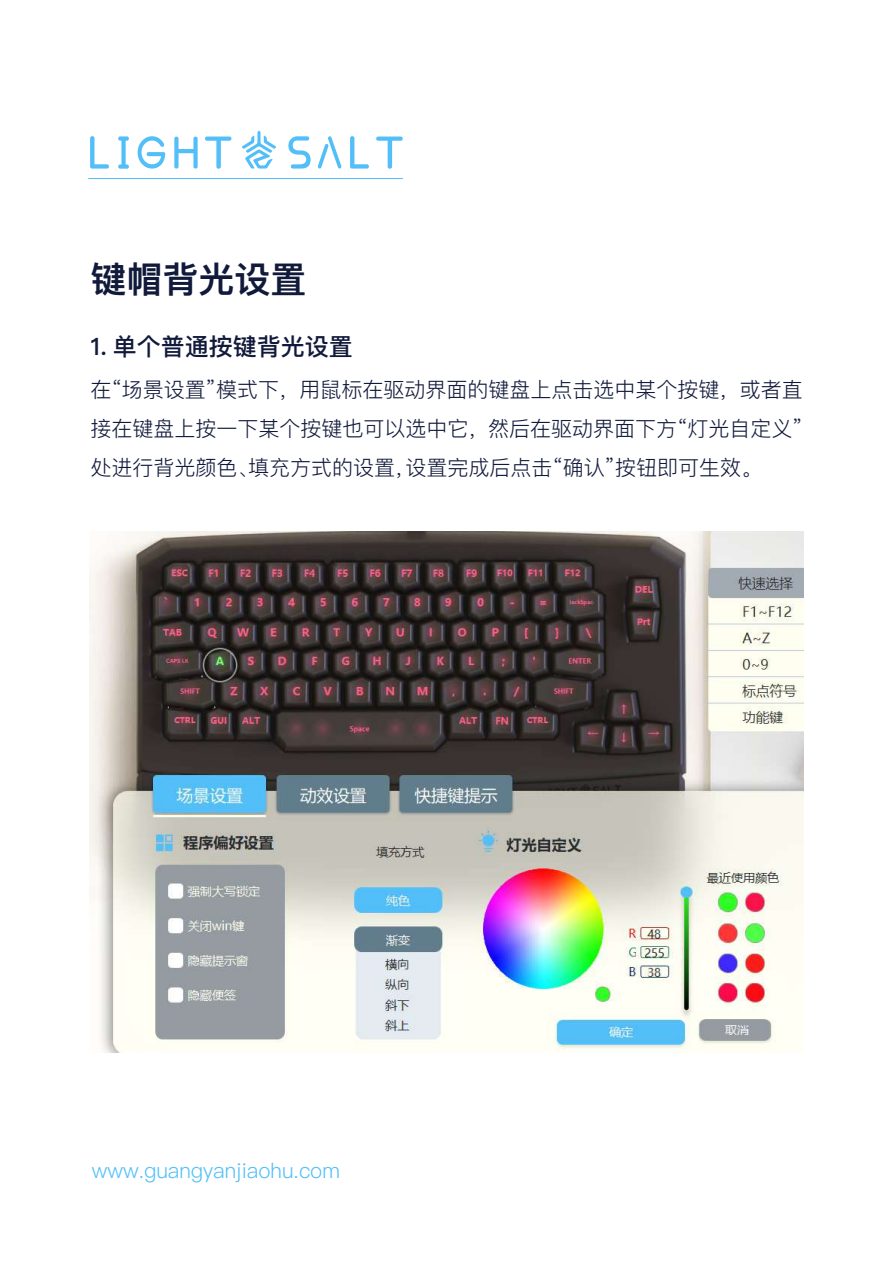
<style>
.page{position:relative;width:893px;height:1263px;background:#fff}
.page>*{position:absolute;margin:0;border:0;box-sizing:border-box;transform-origin:0 0}
.t1{font:600 36px "Ping Fang SC";color:#111a3b}
.t2{font:500 24px "Ping Fang SC";color:#111a3b}
.t3{font:300 21px/39px "Ping Fang SC";color:#111a3b;text-align:justify}
.t4{font:300 21px "Ping Fang SC";color:#52bff8}
</style>
<div class="page">
<hr style="left:88px;top:178px;width:315px;height:1px;background:#52bff8">
<svg style="left:90px;top:136px;width:19px;height:33px"></svg>
<svg style="left:118px;top:136px;width:11px;height:33px"></svg>
<svg style="left:138px;top:136px;width:27px;height:33px"></svg>
<svg style="left:174px;top:137px;width:24px;height:32px"></svg>
<svg style="left:205px;top:137px;width:26px;height:32px"></svg>
<svg style="left:288px;top:136px;width:23px;height:33px"></svg>
<svg style="left:318px;top:136px;width:23px;height:33px"></svg>
<svg style="left:350px;top:136px;width:19px;height:33px"></svg>
<svg style="left:376px;top:137px;width:27px;height:32px"></svg>
<svg style="left:242px;top:130px;width:34px;height:39px"></svg>
<img style="left:89px;top:531px;width:714px;height:522px">
<h1 class="t1" style="left:91px;top:257px;width:217px">键帽背光设置</h1>
<p class="t2" style="left:91px;top:332px;width:264px">1. 单个普通按键背光设置</p>
<p class="t3" style="left:91px;top:370px;width:714px">在“场景设置”模式下，用鼠标在驱动界面的键盘上点击选中某个按键，或者直接在键盘上按一下某个按键也可以选中它，然后在驱动界面下方“灯光自定义”处进行背光颜色、填充方式的设置，设置完成后点击“确认”按钮即可生效。</p>
<p class="t4" style="left:92px;top:1158px;width:250px">www.guangyanjiaohu.com</p>
</div>
